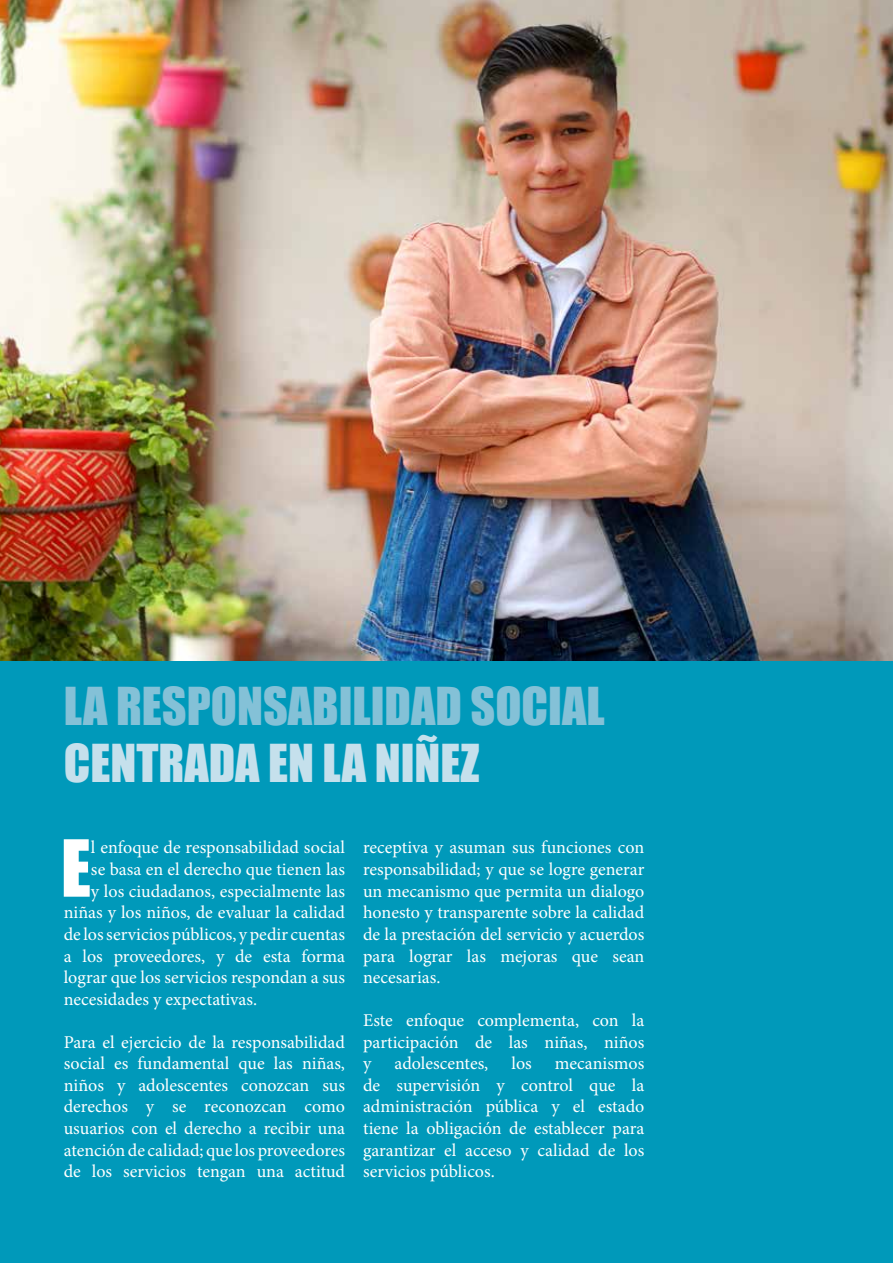
<style>
.page{position:relative;width:893px;height:1263px;background:#0099ba}
.page>*{position:absolute;margin:0;border:0;box-sizing:border-box;transform-origin:0 0}
.t1{font:72.6px "Impact";color:#fff}
.t2{font:48px "Impact";color:#84c1d7}
.t3{font:48px "Impact";color:#c5e0ec}
.t4{font:18px/21.6px "Minion Pro";color:#fff;text-align:justify}
</style>
<div class="page">
<img style="left:0;top:0;width:893px;height:660px">
<h2 class="t2" style="left:64px;top:669px;width:542px">LA RESPONSABILIDAD SOCIAL</h2>
<h2 class="t3" style="left:64px;top:726px;width:417px">CENTRADA EN LA NIÑEZ</h2>
<h1 class="t1" style="left:61px;top:812px;width:32px">E</h1>
<p class="t4" style="left:91px;top:837px;width:256px">l enfoque de responsabilidad social</p>
<p class="t4" style="left:91px;top:859px;width:256px">se basa en el derecho que tienen las</p>
<p class="t4" style="left:91px;top:880px;width:256px">y los ciudadanos, especialmente las</p>
<p class="t4" style="left:64px;top:902px;width:283px">niñas y los niños, de evaluar la calidad</p>
<p class="t4" style="left:64px;top:923px;width:283px">de los servicios públicos, y pedir cuentas</p>
<p class="t4" style="left:64px;top:945px;width:283px">a los proveedores, y de esta forma</p>
<p class="t4" style="left:64px;top:967px;width:283px">lograr que los servicios respondan a sus</p>
<p class="t4" style="left:64px;top:988px;width:195px">necesidades y expectativas.</p>
<p class="t4" style="left:64px;top:1031px;width:283px">Para el ejercicio de la responsabilidad social es fundamental que las niñas, niños y adolescentes conozcan sus derechos y se reconozcan como usuarios con el derecho a recibir una atención de calidad; que los proveedores de los servicios tengan una actitud</p>
<p class="t4" style="left:363px;top:837px;width:283px">receptiva y asuman sus funciones con responsabilidad; y que se logre generar un mecanismo que permita un dialogo honesto y transparente sobre la calidad de la prestación del servicio y acuerdos para lograr las mejoras que sean necesarias.</p>
<p class="t4" style="left:363px;top:1009px;width:283px">Este enfoque complementa, con la participación de las niñas, niños y</p>
<p class="t4" style="left:394px;top:1053px;width:95px">adolescentes,</p>
<p class="t4" style="left:511px;top:1053px;width:22px">los</p>
<p class="t4" style="left:363px;top:1053px;width:283px;text-indent:192px">mecanismos de supervisión y control que la administración pública y el estado tiene la obligación de establecer para garantizar el acceso y calidad de los servicios públicos.</p>
</div>
